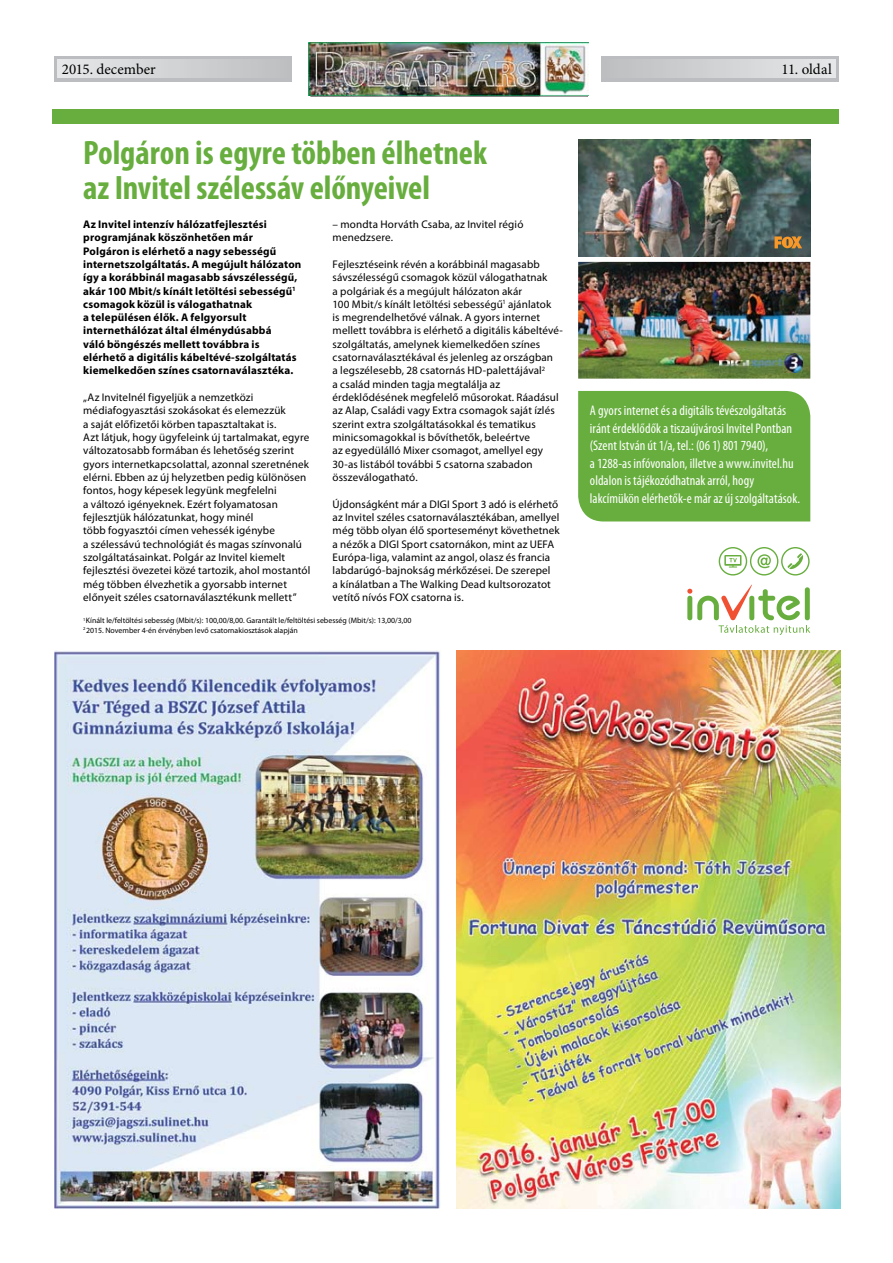
<style>
.page{position:relative;width:893px;height:1263px;background:#fff}
.page>*{position:absolute;margin:0;border:0;box-sizing:border-box;transform-origin:0 0}
.t1{font:700 condensed 33.9px/35px "Myriad Pro";color:#67ae3e}
.t2{font:15px "Minion Pro";color:#000}
.t3{font:condensed 13.95px/17.5px "Myriad Pro";letter-spacing:.005em;color:#fff}
.t4{font:11.1px/13.4px "Myriad Pro";letter-spacing:.015em;color:#000}
.t5{font:700 11.1px/13.4px "Myriad Pro";letter-spacing:.015em;color:#000}
.t6{font:7.8px/9.4px "Myriad Pro";color:#000}
</style>
<div class="page">
<div style="left:54px;top:56px;width:237px;height:26px;background:#bcbdc0"></div>
<div style="left:58px;top:60px;width:233px;height:18px;background:linear-gradient(to right,#e6e7e8,#bcbec1)"></div>
<div style="left:602px;top:56px;width:237px;height:26px;background:#bcbdc0"></div>
<div style="left:602px;top:60px;width:233px;height:18px;background:linear-gradient(to right,#bcbec0,#e6e7e8)"></div>
<div style="left:52px;top:110px;width:787px;height:14px;background:#67ae3e"></div>
<div style="left:578px;top:391px;width:232px;height:130px;background:#67ae3e"></div>
<img style="left:578px;top:140px;width:232px;height:116px">
<svg style="left:774px;top:236px;width:28px;height:12px"></svg>
<img style="left:578px;top:262px;width:232px;height:117px">
<img style="left:720px;top:353px;width:83px;height:19px">
<svg style="left:687px;top:584px;width:123px;height:51px"></svg>
<svg style="left:719px;top:547px;width:91px;height:28px"></svg>
<img style="left:54px;top:651px;width:386px;height:558px">
<img style="left:457px;top:651px;width:383px;height:557px">
<img style="left:309px;top:43px;width:280px;height:53px">
<h2 class="t2" style="left:62px;top:59px;width:96px">2015. december</h2>
<h2 class="t2" style="left:782px;top:59px;width:52px">11. oldal</h2>
<h1 class="t1" style="left:83px;top:135px;width:405px">Polgáron is egyre többen élhetnek az Invitel szélessáv előnyeivel</h1>
<p class="t5" style="left:83px;top:217px;width:220px">Az Invitel intenzív hálózatfejlesztési programjának köszönhetően már Polgáron is elérhető a nagy sebességű internetszolgáltatás. A megújult hálózaton így a korábbinál magasabb sávszélességű, akár 100 Mbit/s kínált letöltési sebességű<sup>1 </sup>csomagok közül is válogathatnak<br>a településen élők. A felgyorsult internethálózat által élménydúsabbá<br>váló böngészés mellett továbbra is elérhető a digitális kábeltévé-szolgáltatás kiemelkedően színes csatornaválasztéka.</p>
<p class="t4" style="left:83px;top:390px;width:229px">„Az Invitelnél figyeljük a nemzetközi médiafogyasztási szokásokat és elemezzük<br>a saját előfizetői körben tapasztaltakat is.<br>Azt látjuk, hogy ügyfeleink új tartalmakat, egyre változatosabb formában és lehetőség szerint gyors internetkapcsolattal, azonnal szeretnének elérni. Ebben az új helyzetben pedig különösen fontos, hogy képesek legyünk megfelelni<br>a változó igényeknek. Ezért folyamatosan fejlesztjük hálózatunkat, hogy minél<br>több fogyasztói címen vehessék igénybe<br>a szélessávú technológiát és magas színvonalú szolgáltatásainkat. Polgár az Invitel kiemelt fejlesztési övezetei közé tartozik, ahol mostantól még többen élvezhetik a gyorsabb internet előnyeit széles csatornaválasztékunk mellett”</p>
<p class="t4" style="left:333px;top:217px;width:192px">– mondta Horváth Csaba, az Invitel régió menedzsere.</p>
<p class="t4" style="left:333px;top:257px;width:232px">Fejlesztéseink révén a korábbinál magasabb sávszélességű csomagok közül válogathatnak<br>a polgáriak és a megújult hálózaton akár<br>100 Mbit/s kínált letöltési sebességű<sup>1</sup> ajánlatok<br>is megrendelhetővé válnak. A gyors internet mellett továbbra is elérhető a digitális kábeltévé&shy;szolgáltatás, amelynek kiemelkedően színes csatornaválasztékával és jelenleg az országban<br>a legszélesebb, 28 csatornás HD-palettájával<sup>2<br></sup>a család minden tagja megtalálja az érdeklődésének megfelelő műsorokat. Ráadásul az Alap, Családi vagy Extra csomagok saját ízlés szerint extra szolgáltatásokkal és tematikus minicsomagokkal is bővíthetők, beleértve<br>az egyedülálló Mixer csomagot, amellyel egy 30-as listából további 5 csatorna szabadon összeválogatható.</p>
<p class="t4" style="left:333px;top:497px;width:229px">Újdonságként már a DIGI Sport 3 adó is elérhető az Invitel széles csatornaválasztékában, amellyel még több olyan élő sporteseményt követhetnek a nézők a DIGI Sport csatornákon, mint az UEFA Európa-liga, valamint az angol, olasz és francia labdarúgó-bajnokság mérkőzései. De szerepel<br>a kínálatban a The Walking Dead kultsorozatot vetítő nívós FOX csatorna is.</p>
<p class="t6" style="left:83px;top:616px;width:330px"><sup>1</sup>Kínált le/feltöltési sebesség (Mbit/s): 100,00/8,00. Garantált le/feltöltési sebesség (Mbit/s): 13,00/3,00<br><sup>2</sup>2015. November 4-én érvényben levő csatornakiosztások alapján</p>
<p class="t3" style="left:590px;top:401px;width:212px">A gyors internet és a digitális tévészolgáltatás iránt érdeklődők a tiszaújvárosi Invitel Pontban (Szent István út 1/a, tel.: (06 1) 801 7940),<br>a 1288-as infóvonalon, illetve a www.invitel.hu oldalon is tájékozódhatnak arról, hogy lakcímükön elérhetők-e már az új szolgáltatások.</p>
</div>
